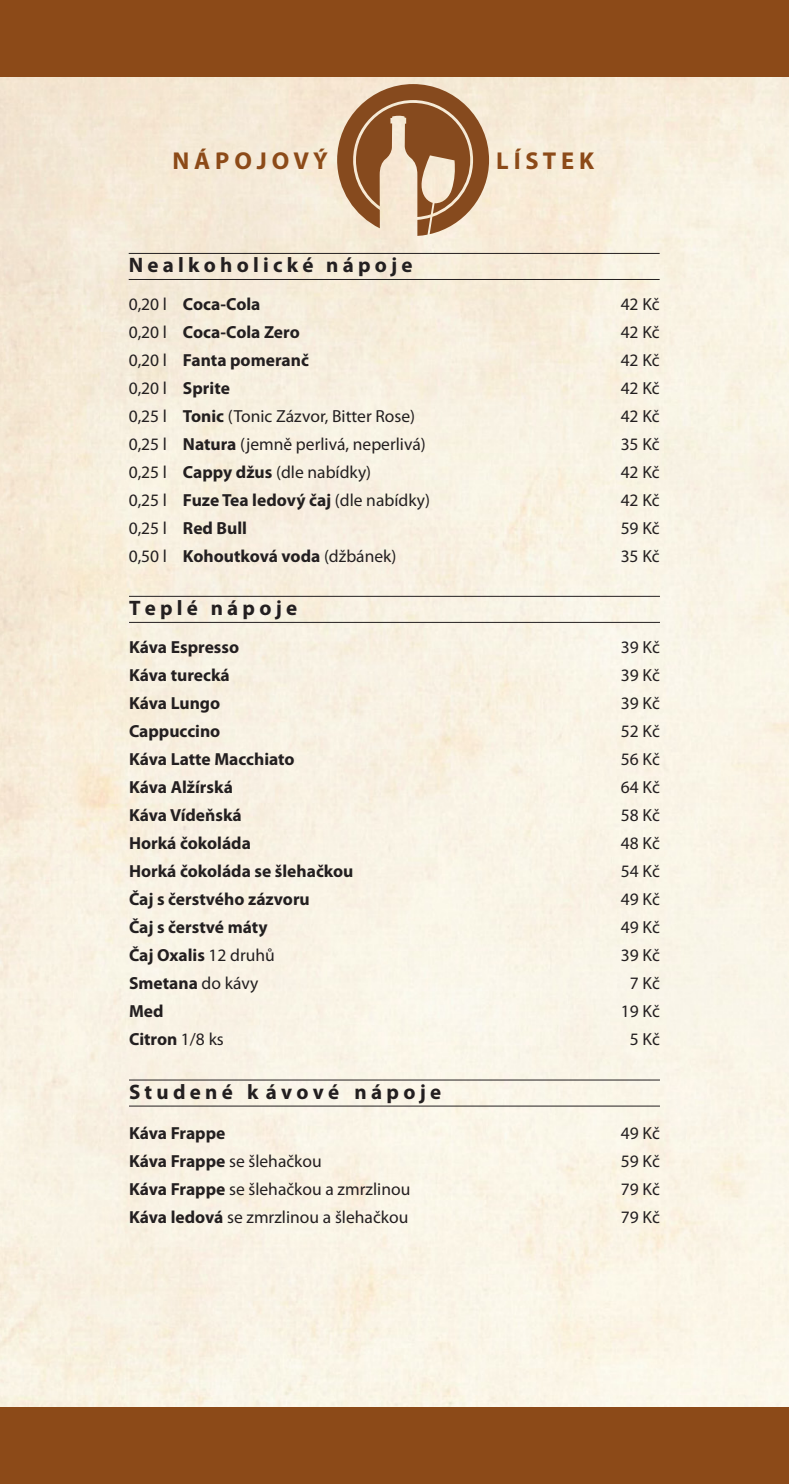
<style>
.page{position:relative;width:789px;height:1484px;background:#fff}
.page>*{position:absolute;margin:0;border:0;box-sizing:border-box;transform-origin:0 0}
.t1{font:700 24.5px "Myriad Pro";color:#8c4a18}
.t2{font:700 21px "Myriad Pro";color:#231f20}
.t3{font:17.5px "Myriad Pro";color:#231f20}
.t4{font:700 17.5px "Myriad Pro";color:#231f20}
.s1{font-weight:400}
.s2{font-weight:700}
</style>
<div class="page">
<img style="left:0;top:77px;width:789px;height:1329px">
<div style="left:0;top:0;width:789px;height:77px;background:#8c4a18"></div>
<div style="left:0;top:1406px;width:789px;height:77px;background:#8c4a18"></div>
<svg style="left:337px;top:84px;width:152px;height:152px;background:#b99372"></svg>
<hr style="left:129px;top:279px;width:530px;height:1px;background:#231f20">
<hr style="left:129px;top:253px;width:530px;height:1px;background:#231f20">
<hr style="left:129px;top:622px;width:531px;height:1px;background:#231f20">
<hr style="left:129px;top:596px;width:531px;height:1px;background:#231f20">
<hr style="left:129px;top:1105px;width:531px;height:1px;background:#231f20">
<hr style="left:129px;top:1079px;width:531px;height:1px;background:#231f20">
<h1 class="t1" style="left:172px;top:144px;width:157px">N Á P O J O V Ý</h1>
<h1 class="t1" style="left:496px;top:144px;width:100px">L Í S T E K</h1>
<p class="t2" style="left:129px;top:251px;width:285px">N e a l k o h o l i c k é n á p o j e</p>
<p class="t4" style="left:129px;top:293px;width:133px"><span class="s1">0,20 l</span> Coca-Cola</p>
<p class="t3" style="left:620px;top:293px;width:40px">42 Kč</p>
<p class="t4" style="left:129px;top:321px;width:173px"><span class="s1">0,20 l</span> Coca-Cola Zero</p>
<p class="t3" style="left:620px;top:321px;width:40px">42 Kč</p>
<p class="t4" style="left:129px;top:349px;width:182px"><span class="s1">0,20 l</span> Fanta pomeranč</p>
<p class="t3" style="left:620px;top:349px;width:40px">42 Kč</p>
<p class="t4" style="left:129px;top:377px;width:103px"><span class="s1">0,20 l</span> Sprite</p>
<p class="t3" style="left:620px;top:377px;width:40px">42 Kč</p>
<p class="t3" style="left:129px;top:405px;width:288px">0,25 l <span class="s2">Tonic</span> (Tonic Zázvor, Bitter Rose)</p>
<p class="t3" style="left:620px;top:405px;width:40px">42 Kč</p>
<p class="t3" style="left:129px;top:433px;width:299px">0,25 l <span class="s2">Natura</span> (jemně perlivá, neperlivá)</p>
<p class="t3" style="left:620px;top:433px;width:40px">35 Kč</p>
<p class="t3" style="left:129px;top:461px;width:244px">0,25 l <span class="s2">Cappy džus</span> (dle nabídky)</p>
<p class="t3" style="left:620px;top:461px;width:40px">42 Kč</p>
<p class="t3" style="left:129px;top:489px;width:303px">0,25 l <span class="s2">Fuze Tea ledový čaj</span> (dle nabídky)</p>
<p class="t3" style="left:620px;top:489px;width:40px">42 Kč</p>
<p class="t4" style="left:129px;top:517px;width:120px"><span class="s1">0,25 l</span> Red Bull</p>
<p class="t3" style="left:620px;top:517px;width:40px">59 Kč</p>
<p class="t3" style="left:129px;top:545px;width:269px">0,50 l <span class="s2">Kohoutková voda</span> (džbánek)</p>
<p class="t3" style="left:620px;top:545px;width:40px">35 Kč</p>
<p class="t2" style="left:129px;top:594px;width:170px">T e p l é n á p o j e</p>
<p class="t4" style="left:129px;top:636px;width:112px">Káva Espresso</p>
<p class="t3" style="left:621px;top:636px;width:40px">39 Kč</p>
<p class="t4" style="left:129px;top:664px;width:102px">Káva turecká</p>
<p class="t3" style="left:621px;top:664px;width:40px">39 Kč</p>
<p class="t4" style="left:129px;top:692px;width:93px">Káva Lungo</p>
<p class="t3" style="left:621px;top:692px;width:40px">39 Kč</p>
<p class="t4" style="left:129px;top:720px;width:93px">Cappuccino</p>
<p class="t3" style="left:621px;top:720px;width:40px">52 Kč</p>
<p class="t4" style="left:129px;top:748px;width:167px">Káva Latte Macchiato</p>
<p class="t3" style="left:621px;top:748px;width:40px">56 Kč</p>
<p class="t4" style="left:129px;top:776px;width:105px">Káva Alžírská</p>
<p class="t3" style="left:621px;top:776px;width:40px">64 Kč</p>
<p class="t4" style="left:129px;top:804px;width:114px">Káva Vídeňská</p>
<p class="t3" style="left:621px;top:804px;width:40px">58 Kč</p>
<p class="t4" style="left:129px;top:832px;width:123px">Horká čokoláda</p>
<p class="t3" style="left:621px;top:832px;width:40px">48 Kč</p>
<p class="t4" style="left:129px;top:860px;width:226px">Horká čokoláda se šlehačkou</p>
<p class="t3" style="left:621px;top:860px;width:40px">54 Kč</p>
<p class="t4" style="left:129px;top:888px;width:182px">Čaj s čerstvého zázvoru</p>
<p class="t3" style="left:621px;top:888px;width:40px">49 Kč</p>
<p class="t4" style="left:129px;top:916px;width:140px">Čaj s čerstvé máty</p>
<p class="t3" style="left:621px;top:916px;width:40px">49 Kč</p>
<p class="t4" style="left:129px;top:944px;width:147px">Čaj Oxalis <span class="s1">12 druhů</span></p>
<p class="t3" style="left:621px;top:944px;width:40px">39 Kč</p>
<p class="t4" style="left:129px;top:972px;width:131px">Smetana <span class="s1">do kávy</span></p>
<p class="t3" style="left:630px;top:972px;width:32px">7 Kč</p>
<p class="t4" style="left:129px;top:1000px;width:36px">Med</p>
<p class="t3" style="left:621px;top:1000px;width:40px">19 Kč</p>
<p class="t4" style="left:129px;top:1028px;width:96px">Citron <span class="s1">1/8 ks</span></p>
<p class="t3" style="left:630px;top:1028px;width:32px">5 Kč</p>
<p class="t2" style="left:129px;top:1078px;width:314px">S t u d e n é k á v o v é n á p o j e</p>
<p class="t4" style="left:129px;top:1121px;width:98px">Káva Frappe</p>
<p class="t3" style="left:621px;top:1122px;width:40px">49 Kč</p>
<p class="t3" style="left:129px;top:1150px;width:194px"><span class="s2">Káva Frappe</span> se šlehačkou</p>
<p class="t3" style="left:621px;top:1150px;width:40px">59 Kč</p>
<p class="t3" style="left:129px;top:1178px;width:283px"><span class="s2">Káva Frappe</span> se šlehačkou a zmrzlinou</p>
<p class="t3" style="left:621px;top:1178px;width:40px">79 Kč</p>
<p class="t3" style="left:129px;top:1206px;width:281px"><span class="s2">Káva ledová</span> se zmrzlinou a šlehačkou</p>
<p class="t3" style="left:621px;top:1206px;width:40px">79 Kč</p>
</div>
